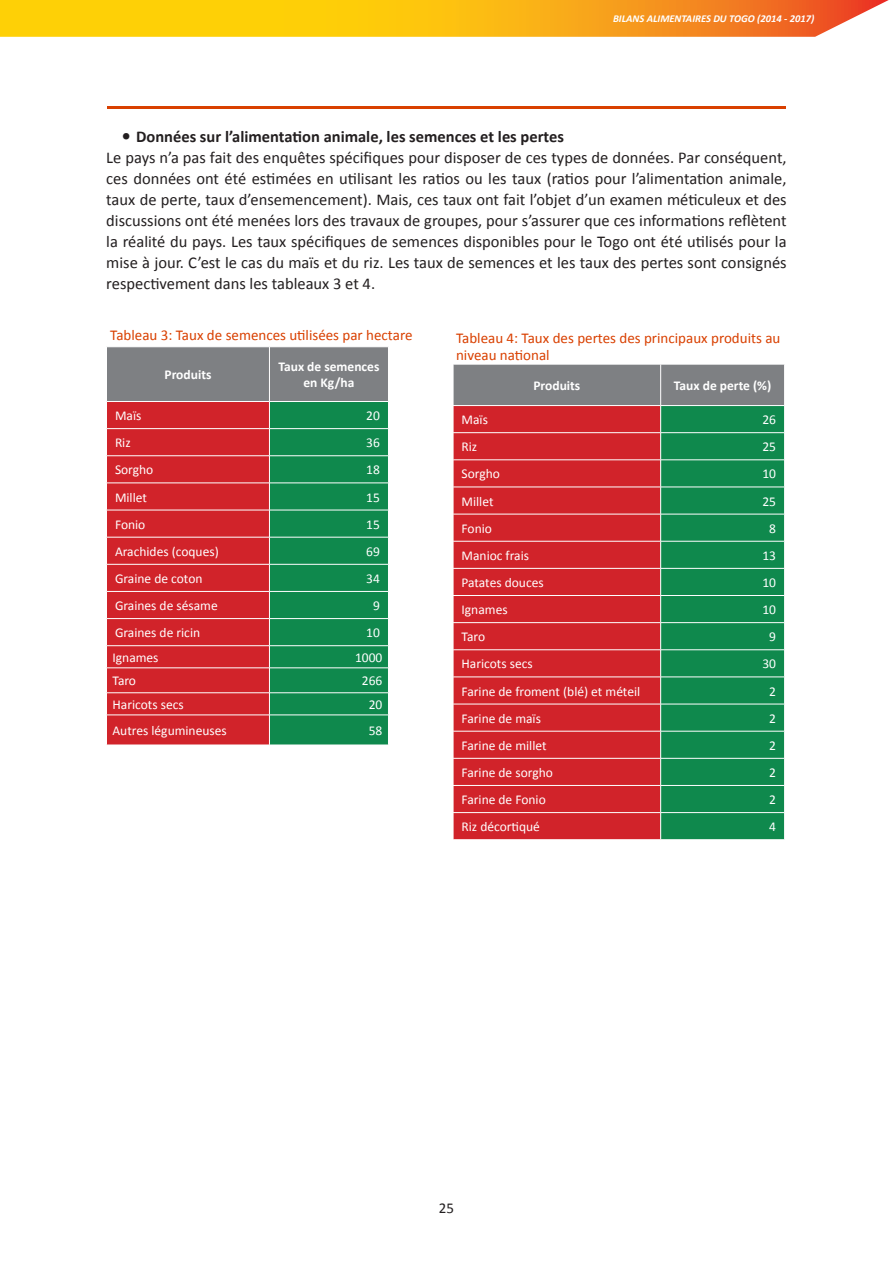
<style>
.page{position:relative;width:893px;height:1263px;background:#fff}
.page>*{position:absolute;margin:0;border:0;box-sizing:border-box;transform-origin:0 0}
.t1{font:16.5px/21px "Calibri";color:#231f20}
.t2{font:15px/16.5px "Calibri";color:#d94000}
.t3{font:15px "Calibri";color:#231f20}
.t4{font:13.5px "Calibri";color:#fff}
.t5{font:700 13.5px/16.5px "Calibri";color:#fff;text-align:center}
.t6{font:italic 700 10.5px "Calibri";color:#fff}
.s1{font-weight:700;font-size:18px}
.s2{font-weight:700}
</style>
<div class="page">
<svg style="left:0;top:0;width:889px;height:37px;background:#fab31c"></svg>
<hr style="left:107px;top:106px;width:679px;height:3px;background:#d94000">
<svg style="left:106px;top:347px;width:283px;height:398px;background:#845c4b"></svg>
<hr style="left:106px;top:715px;width:163px;height:1px;background:#fff">
<hr style="left:106px;top:715px;width:1px;height:30px;background:#fff">
<hr style="left:269px;top:715px;width:120px;height:1px;background:#fff">
<hr style="left:269px;top:715px;width:1px;height:30px;background:#fff">
<hr style="left:388px;top:715px;width:1px;height:30px;background:#fff">
<svg style="left:453px;top:364px;width:332px;height:475px;background:#8c5546"></svg>
<p class="t6" style="left:613px;top:12px;width:203px">BILANS ALIMENTAIRES DU TOGO (2014 - 2017)</p>
<p class="t1" style="left:106px;top:125px;width:682px;text-indent:16px"><span class="s1">•</span> <span class="s2">Données sur l’alimentation animale, les semences et les pertes<br></span>Le pays n’a pas fait des enquêtes spécifiques pour disposer de ces types de données. Par conséquent, ces données ont été estimées en utilisant les ratios ou les taux (ratios pour l’alimentation animale, taux de perte, taux d’ensemencement). Mais, ces taux ont fait l’objet d’un examen méticuleux et des discussions ont été menées lors des travaux de groupes, pour s’assurer que ces informations reflètent la réalité du pays. Les taux spécifiques de semences disponibles pour le Togo ont été utilisés pour la mise à jour. C’est le cas du maïs et du riz. Les taux de semences et les taux des pertes sont consignés respectivement dans les tableaux 3 et 4.</p>
<p class="t2" style="left:110px;top:326px;width:304px">Tableau 3: Taux de semences utilisées par hectare</p>
<p class="t2" style="left:456px;top:330px;width:326px">Tableau 4: Taux des pertes des principaux produits au niveau national</p>
<p class="t5" style="left:533px;top:376px;width:48px">Produits</p>
<p class="t5" style="left:674px;top:376px;width:99px">Taux de perte (%)</p>
<p class="t4" style="left:462px;top:411px;width:28px">Maïs</p>
<p class="t4" style="left:762px;top:411px;width:15px">26</p>
<p class="t4" style="left:462px;top:438px;width:17px">Riz</p>
<p class="t4" style="left:762px;top:438px;width:15px">25</p>
<p class="t4" style="left:462px;top:466px;width:40px">Sorgho</p>
<p class="t4" style="left:762px;top:466px;width:15px">10</p>
<p class="t4" style="left:462px;top:493px;width:34px">Millet</p>
<p class="t4" style="left:762px;top:493px;width:15px">25</p>
<p class="t4" style="left:462px;top:520px;width:32px">Fonio</p>
<p class="t4" style="left:769px;top:520px;width:8px">8</p>
<p class="t4" style="left:462px;top:547px;width:69px">Manioc frais</p>
<p class="t4" style="left:762px;top:547px;width:15px">13</p>
<p class="t4" style="left:462px;top:574px;width:84px">Patates douces</p>
<p class="t4" style="left:762px;top:574px;width:15px">10</p>
<p class="t4" style="left:462px;top:601px;width:48px">Ignames</p>
<p class="t4" style="left:762px;top:601px;width:15px">10</p>
<p class="t4" style="left:462px;top:628px;width:25px">Taro</p>
<p class="t4" style="left:769px;top:628px;width:8px">9</p>
<p class="t4" style="left:462px;top:655px;width:73px">Haricots secs</p>
<p class="t4" style="left:762px;top:655px;width:15px">30</p>
<p class="t4" style="left:462px;top:683px;width:180px">Farine de froment (blé) et méteil</p>
<p class="t4" style="left:769px;top:683px;width:8px">2</p>
<p class="t4" style="left:462px;top:710px;width:81px">Farine de maïs</p>
<p class="t4" style="left:769px;top:710px;width:8px">2</p>
<p class="t4" style="left:462px;top:737px;width:87px">Farine de millet</p>
<p class="t4" style="left:769px;top:737px;width:8px">2</p>
<p class="t4" style="left:462px;top:764px;width:93px">Farine de sorgho</p>
<p class="t4" style="left:769px;top:764px;width:8px">2</p>
<p class="t4" style="left:462px;top:791px;width:86px">Farine de Fonio</p>
<p class="t4" style="left:769px;top:791px;width:8px">2</p>
<p class="t4" style="left:462px;top:818px;width:80px">Riz décortiqué</p>
<p class="t4" style="left:769px;top:818px;width:8px">4</p>
<p class="t5" style="left:164px;top:366px;width:48px">Produits</p>
<p class="t5" style="left:278px;top:358px;width:102px">Taux de semences en Kg/ha</p>
<p class="t4" style="left:115px;top:407px;width:28px">Maïs</p>
<p class="t4" style="left:366px;top:407px;width:15px">20</p>
<p class="t4" style="left:115px;top:434px;width:17px">Riz</p>
<p class="t4" style="left:366px;top:434px;width:15px">36</p>
<p class="t4" style="left:115px;top:461px;width:40px">Sorgho</p>
<p class="t4" style="left:366px;top:461px;width:15px">18</p>
<p class="t4" style="left:115px;top:489px;width:34px">Millet</p>
<p class="t4" style="left:366px;top:489px;width:15px">15</p>
<p class="t4" style="left:115px;top:516px;width:32px">Fonio</p>
<p class="t4" style="left:366px;top:516px;width:15px">15</p>
<p class="t4" style="left:115px;top:543px;width:105px">Arachides (coques)</p>
<p class="t4" style="left:366px;top:543px;width:15px">69</p>
<p class="t4" style="left:115px;top:570px;width:89px">Graine de coton</p>
<p class="t4" style="left:366px;top:570px;width:15px">34</p>
<p class="t4" style="left:115px;top:597px;width:104px">Graines de sésame</p>
<p class="t4" style="left:373px;top:597px;width:8px">9</p>
<p class="t4" style="left:115px;top:624px;width:87px">Graines de ricin</p>
<p class="t4" style="left:366px;top:624px;width:15px">10</p>
<p class="t4" style="left:112px;top:649px;width:48px">Ignames</p>
<p class="t4" style="left:355px;top:649px;width:29px">1000</p>
<p class="t4" style="left:112px;top:672px;width:25px">Taro</p>
<p class="t4" style="left:362px;top:672px;width:22px">266</p>
<p class="t4" style="left:112px;top:696px;width:73px">Haricots secs</p>
<p class="t4" style="left:369px;top:696px;width:15px">20</p>
<p class="t4" style="left:112px;top:722px;width:116px">Autres légumineuses</p>
<p class="t4" style="left:369px;top:722px;width:15px">58</p>
<p class="t3" style="left:439px;top:1199px;width:17px">25</p>
</div>
